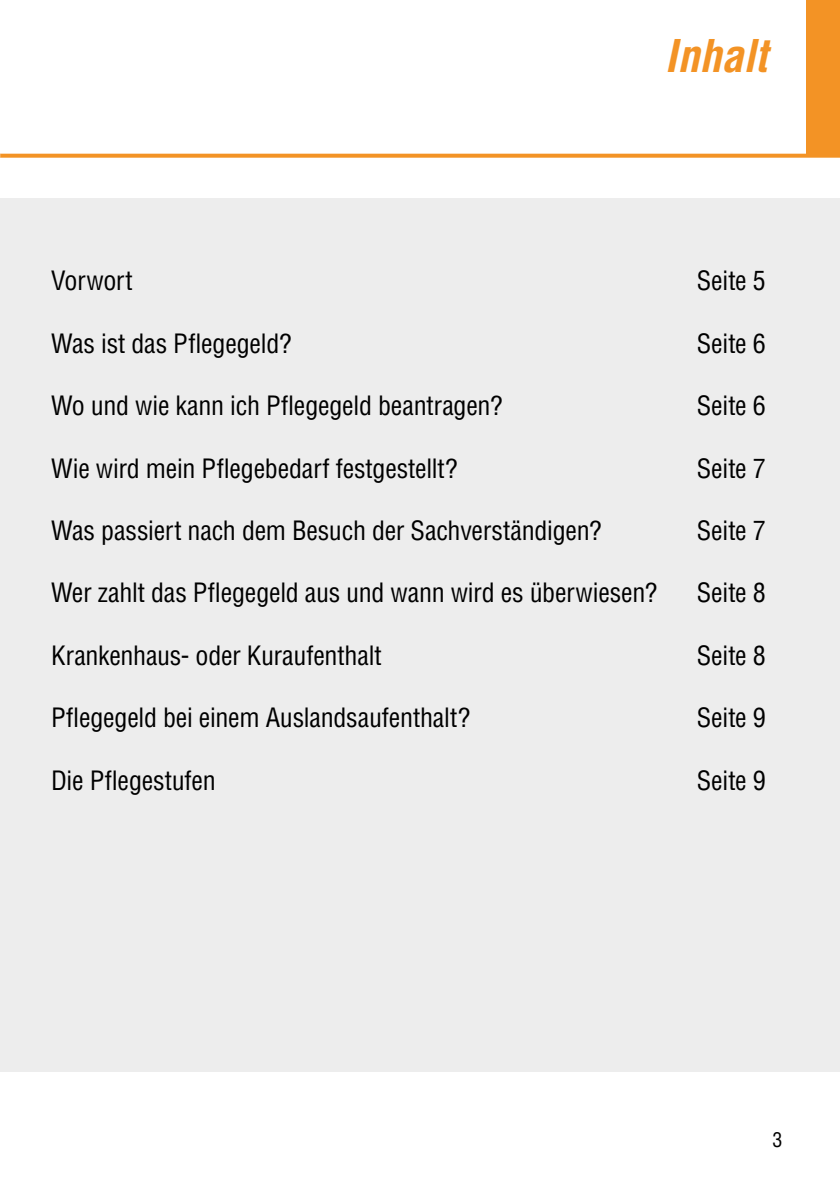
<style>
.page{position:relative;width:840px;height:1191px;background:#fff}
.page>*{position:absolute;margin:0;border:0;box-sizing:border-box;transform-origin:0 0}
.t1{font:italic 700 condensed 44px "Helvetica LT Std";color:#f39325}
.t2{font:condensed 26px "Helvetica LT Std";letter-spacing:-.01em;color:#000}
.t3{font:condensed 20px "Helvetica LT Std";color:#000}
</style>
<div class="page">
<svg style="left:1px;top:154px;width:838px;height:4px;background:#f39b36"></svg>
<div style="left:806px;top:0;width:33px;height:156px;background:#f39325"></div>
<div style="left:0;top:198px;width:839px;height:873px;background:#ededed"></div>
<h1 class="t1" style="left:664px;top:28px;width:104px">Inhalt</h1>
<p class="t2" style="left:51px;top:265px;width:83px">Vorwort</p>
<p class="t2" style="left:696px;top:265px;width:70px">Seite 5</p>
<p class="t2" style="left:51px;top:327px;width:242px">Was ist das Pflegegeld?</p>
<p class="t2" style="left:696px;top:327px;width:70px">Seite 6</p>
<p class="t2" style="left:51px;top:389px;width:453px">Wo und wie kann ich Pflegegeld beantragen?</p>
<p class="t2" style="left:696px;top:389px;width:70px">Seite 6</p>
<p class="t2" style="left:51px;top:452px;width:408px">Wie wird mein Pflegebedarf festgestellt?</p>
<p class="t2" style="left:696px;top:452px;width:70px">Seite 7</p>
<p class="t2" style="left:51px;top:514px;width:552px">Was passiert nach dem Besuch der Sachverständigen?</p>
<p class="t2" style="left:696px;top:514px;width:70px">Seite 7</p>
<p class="t2" style="left:51px;top:576px;width:607px">Wer zahlt das Pflegegeld aus und wann wird es überwiesen?</p>
<p class="t2" style="left:696px;top:576px;width:70px">Seite 8</p>
<p class="t2" style="left:51px;top:639px;width:332px">Krankenhaus- oder Kuraufenthalt</p>
<p class="t2" style="left:696px;top:639px;width:70px">Seite 8</p>
<p class="t2" style="left:51px;top:701px;width:420px">Pflegegeld bei einem Auslandsaufenthalt?</p>
<p class="t2" style="left:696px;top:701px;width:70px">Seite 9</p>
<p class="t2" style="left:51px;top:764px;width:166px">Die Pflegestufen</p>
<p class="t2" style="left:696px;top:764px;width:70px">Seite 9</p>
<p class="t3" style="left:772px;top:1127px;width:11px">3</p>
</div>
